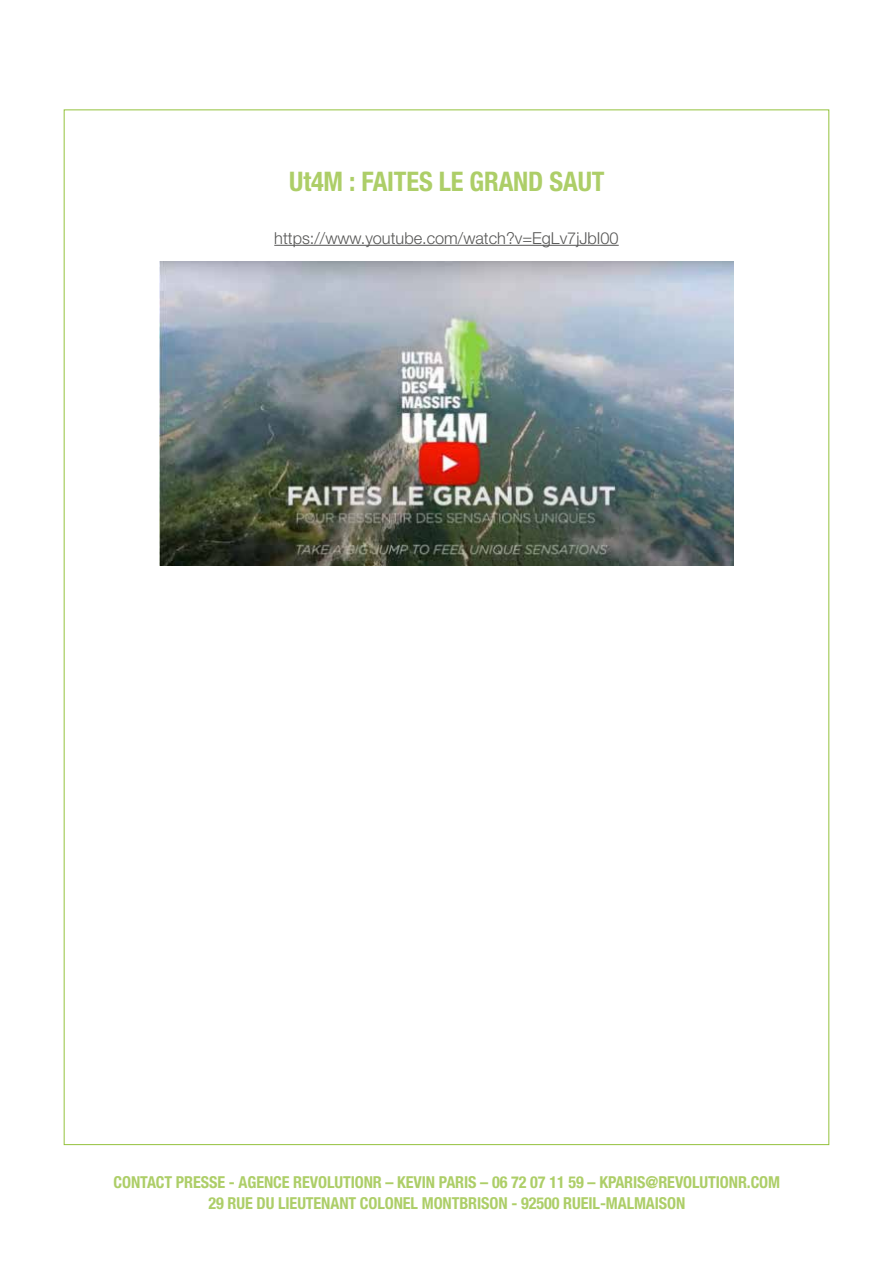
<style>
.page{position:relative;width:893px;height:1263px;background:#fff}
.page>*{position:absolute;margin:0;border:0;box-sizing:border-box;transform-origin:0 0}
.t1{font:700 condensed 27px "Helvetica Neue LT";letter-spacing:-.005em;color:#adce68}
.t2{font:700 condensed 16.5px/21px "Helvetica Neue LT";letter-spacing:-.005em;color:#adce68;text-align:center}
.t3{font:300 16.5px "Helvetica Neue LT";color:#575756}
</style>
<div class="page">
<img style="left:159px;top:261px;width:575px;height:305px">
<hr style="left:274px;top:245px;width:345px;height:1px;background:#575756">
<h1 class="t1" style="left:289px;top:165px;width:317px">Ut4M : FAITES LE GRAND SAUT</h1>
<p class="t3" style="left:274px;top:228px;width:346px">https://www.youtube.com/watch?v=EgLv7jJbI00</p>
<p class="t2" style="left:114px;top:1171px;width:668px">CONTACT PRESSE - AGENCE REVOLUTIONR – KEVIN PARIS – 06 72 07 11 59 – KPARIS@REVOLUTIONR.COM<br>29 RUE DU LIEUTENANT COLONEL MONTBRISON - 92500 RUEIL-MALMAISON</p>
</div>
